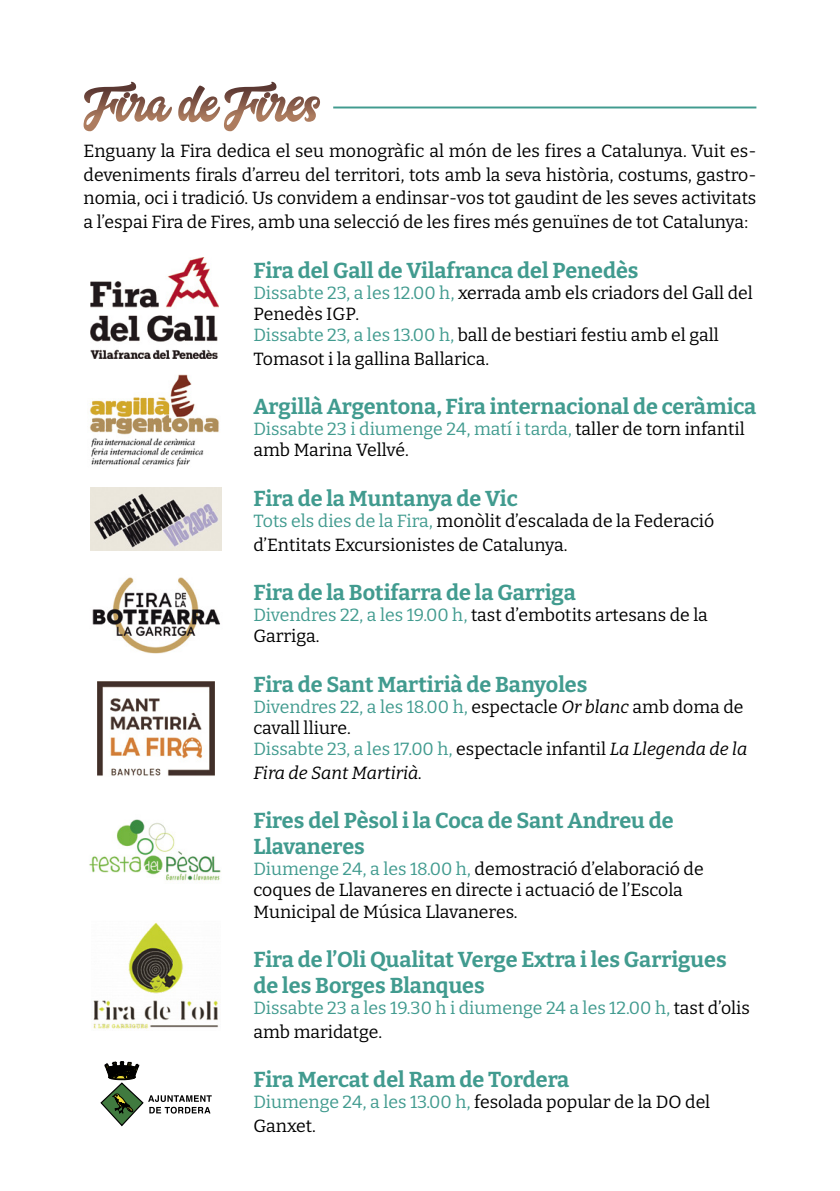
<style>
.page{position:relative;width:840px;height:1191px;background:#fff}
.page>*{position:absolute;margin:0;border:0;box-sizing:border-box;transform-origin:0 0}
.t1{font:700 21.6px/25.8px "Bitter";color:#419b8f}
.t2{font:17.6px/21.2px "Bitter";color:#000}
.t3{font:17.6px/23.6px "Bitter";color:#419b8f}
.t4{font:italic 17.6px "Bitter";color:#000}
.s1{color:#419b8f}
.s2{font-style:italic}
.s3{color:#000}
</style>
<div class="page">
<svg style="left:83px;top:82px;width:115px;height:49px"></svg>
<svg style="left:224px;top:82px;width:52px;height:49px"></svg>
<svg style="left:100px;top:1061px;width:112px;height:66px"></svg>
<img style="left:89px;top:374px;width:130px;height:93px">
<img style="left:90px;top:257px;width:128px;height:101px">
<img style="left:91px;top:488px;width:130px;height:63px">
<img style="left:92px;top:577px;width:128px;height:77px">
<img style="left:97px;top:682px;width:117px;height:94px">
<img style="left:89px;top:819px;width:132px;height:63px">
<img style="left:93px;top:922px;width:126px;height:107px">
<hr style="left:333px;top:106px;width:423px;height:2px;background:#419b8f">
<p class="t2" style="left:83px;top:139px;width:674px;line-height:23.6px;text-align:justify">Enguany la Fira dedica el seu monogràfic al món de les fires a Catalunya. Vuit es&shy;deveniments firals d’arreu del territori, tots amb la seva història, costums, gastro&shy;nomia, oci i tradició. Us convidem a endinsar-vos tot gaudint de les seves activitats a l’espai Fira de Fires, amb una selecció de les fires més genuïnes de tot Catalunya:</p>
<p class="t1" style="left:253px;top:257px;width:386px">Fira del Gall de Vilafranca del Penedès</p>
<p class="t2" style="left:253px;top:282px;width:500px"><span class="s1">Dissabte 23, a les 12.00 h,</span> xerrada amb els criadors del Gall del<br>Penedès IGP.<br><span class="s1">Dissabte 23, a les 13.00 h,</span> ball de bestiari festiu amb el gall</p>
<p class="t2" style="left:253px;top:347px;width:237px">Tomasot i la gallina Ballarica.</p>
<p class="t1" style="left:253px;top:393px;width:504px">Argillà Argentona, Fira internacional de ceràmica</p>
<p class="t2" style="left:253px;top:418px;width:492px"><span class="s1">Dissabte 23 i diumenge 24, matí i tarda,</span> taller de torn infantil amb Marina Vellvé.</p>
<p class="t1" style="left:253px;top:485px;width:266px">Fira de la Muntanya de Vic</p>
<p class="t2" style="left:253px;top:508px;width:462px;line-height:23.6px"><span class="s1">Tots els dies de la Fira,</span> monòlit d’escalada de la Federació d’Entitats Excursionistes de Catalunya.</p>
<p class="t1" style="left:253px;top:579px;width:324px">Fira de la Botifarra de la Garriga</p>
<p class="t2" style="left:253px;top:604px;width:455px"><span class="s1">Divendres 22, a les 19.00 h,</span> tast d’embotits artesans de la<br>Garriga.</p>
<p class="t1" style="left:253px;top:671px;width:335px">Fira de Sant Martirià de Banyoles</p>
<p class="t2" style="left:253px;top:695px;width:495px"><span class="s1">Divendres 22, a les 18.00 h,</span> espectacle <span class="s2">Or blanc</span> amb doma de cavall lliure.<br><span class="s1">Dissabte 23, a les 17.00 h,</span> espectacle infantil <span class="s2">La Llegenda de la</span></p>
<p class="t4" style="left:253px;top:761px;width:170px">Fira de Sant Martirià.</p>
<p class="t1" style="left:253px;top:807px;width:421px">Fires del Pèsol i la Coca de Sant Andreu de<br>Llavaneres</p>
<p class="t2" style="left:253px;top:858px;width:451px"><span class="s1">Diumenge 24, a les 18.00 h,</span> demostració d’elaboració de coques de Llavaneres en directe i actuació de l’Escola<br>Municipal de Música Llavaneres.</p>
<p class="t1" style="left:253px;top:946px;width:474px">Fira de l’Oli Qualitat Verge Extra i les Garrigues de les Borges Blanques</p>
<p class="t3" style="left:253px;top:995px;width:497px">Dissabte 23 a les 19.30 h i diumenge 24 a les 12.00 h, <span class="s3">tast d’olis amb maridatge.</span></p>
<p class="t1" style="left:253px;top:1066px;width:317px">Fira Mercat del Ram de Tordera</p>
<p class="t2" style="left:253px;top:1089px;width:458px;line-height:23.6px"><span class="s1">Diumenge 24, a les 13.00 h,</span> fesolada popular de la DO del<br>Ganxet.</p>
</div>
